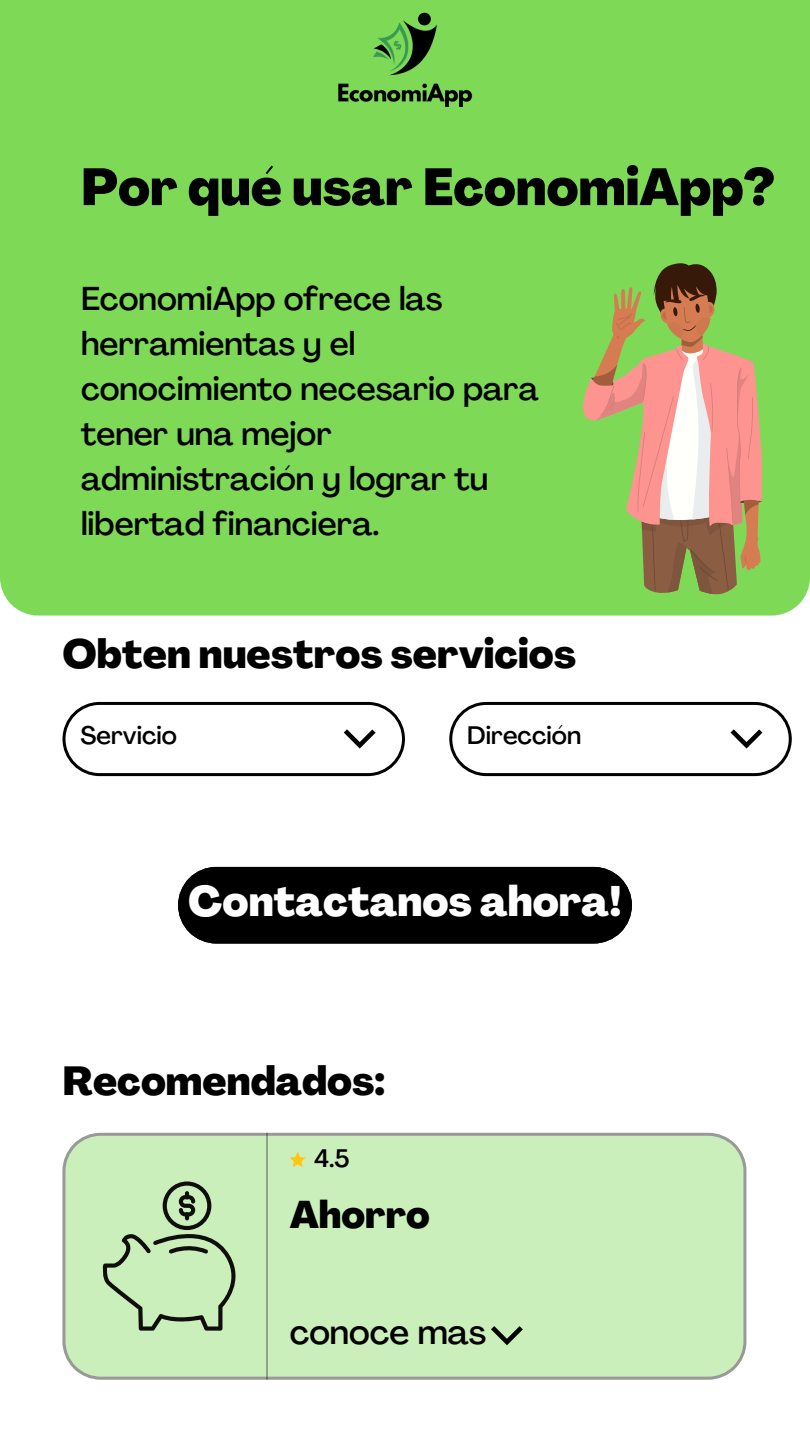
<style>
.page{position:relative;width:810px;height:1440px;background:#fff}
.page>*{position:absolute;margin:0;border:0;box-sizing:border-box;transform-origin:0 0}
.t1{font:800 51.4px "Agrandir";color:#000}
.t2{font:800 42px "Agrandir";color:#fff}
.t3{font:800 40px "Agrandir";color:#000}
.t4{font:800 38px "Agrandir";color:#000}
.t5{font:500 34px "Agrandir";color:#000}
.t6{font:500 32.6px/45px "Agrandir";color:#000}
.t7{font:500 25px "Agrandir";color:#000}
</style>
<div class="page">
<div style="left:0;top:0;width:810px;height:616px;background:#7ed957"></div>
<svg style="left:582px;top:260px;width:181px;height:338px;background:#afaf6f"></svg>
<svg style="left:63px;top:702px;width:342px;height:74px"></svg>
<svg style="left:449px;top:702px;width:343px;height:74px"></svg>
<div style="left:178px;top:867px;width:454px;height:77px;background:#000"></div>
<div style="left:62px;top:1133px;width:684px;height:247px;background:#cbefbb"></div>
<hr style="left:266px;top:1133px;width:2px;height:247px;background:#000">
<svg style="left:290px;top:1152px;width:15px;height:15px"></svg>
<img style="left:305px;top:0;width:199px;height:107px">
<svg style="left:101px;top:1181px;width:144px;height:150px;background:#b3d2a4"></svg>
<svg style="left:491px;top:1326px;width:32px;height:19px"></svg>
<p class="t1" style="left:81px;top:167px;width:695px">Por qué usar EconomiApp?</p>
<p class="t6" style="left:81px;top:280px;width:459px">EconomiApp ofrece las herramientas y el conocimiento necesario para tener una mejor administración y lograr tu libertad financiera.</p>
<p class="t3" style="left:62px;top:638px;width:515px">Obten nuestros servicios</p>
<p class="t7" style="left:80px;top:725px;width:98px">Servicio</p>
<p class="t7" style="left:467px;top:725px;width:116px">Dirección</p>
<p class="t2" style="left:188px;top:884px;width:435px">Contactanos ahora!</p>
<p class="t3" style="left:62px;top:1065px;width:324px">Recomendados:</p>
<p class="t7" style="left:314px;top:1149px;width:37px">4.5</p>
<p class="t4" style="left:290px;top:1199px;width:142px">Ahorro</p>
<p class="t5" style="left:290px;top:1318px;width:198px">conoce mas</p>
</div>
